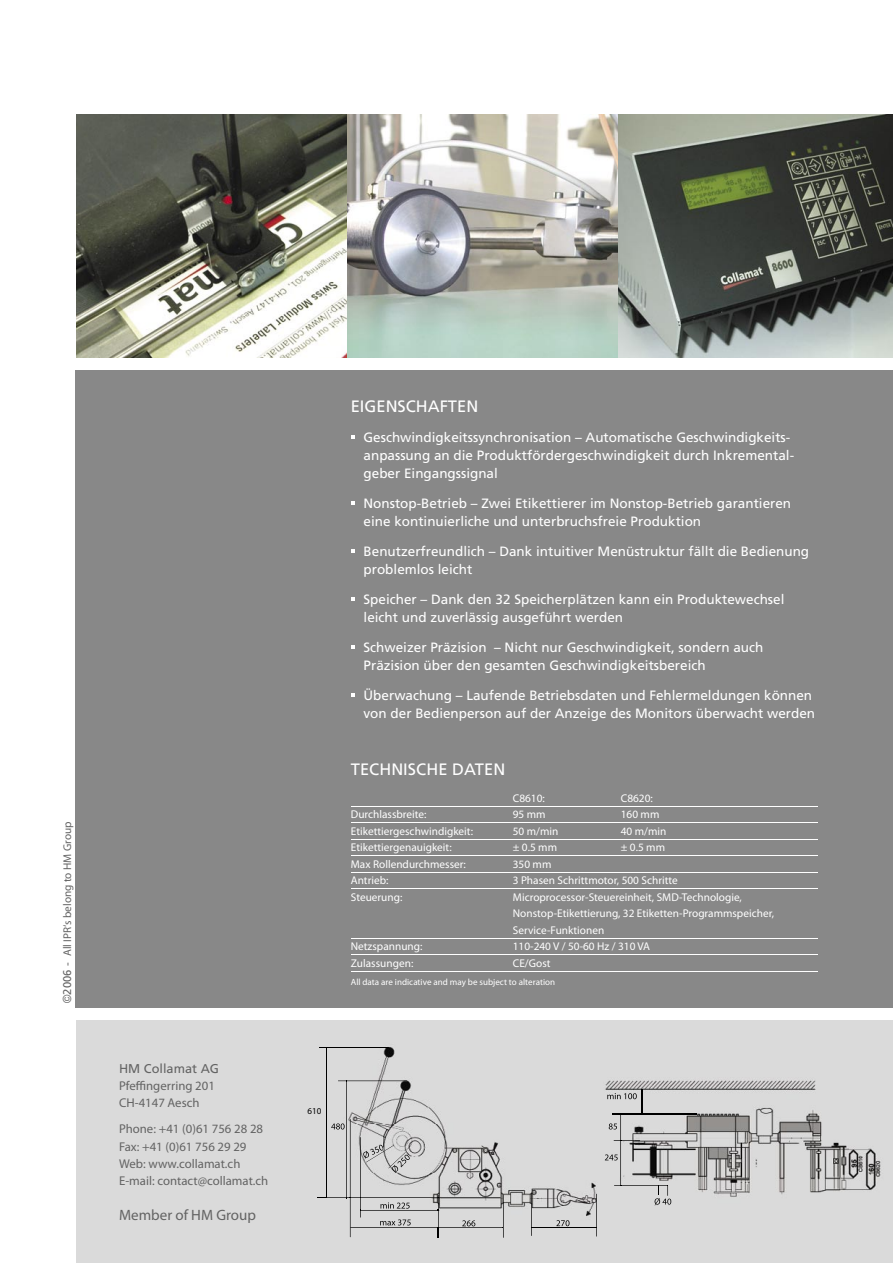
<style>
.page{position:relative;width:893px;height:1263px;background:#fff}
.page>*{position:absolute;margin:0;border:0;box-sizing:border-box;transform-origin:0 0}
.t1{font:16.5px "Frutiger";color:#fff}
.t2{font:15px "Myriad Pro";color:#636363}
.t3{font:13.5px/18px "Frutiger";color:#fff}
.t4{font:12.75px/17.2px "Myriad Pro";color:#636363}
.t5{font:12.75px "Frutiger";color:#636363}
.t6{font:11.25px/16.5px "Myriad Pro";color:#fff}
.t7{font:11.25px "Myriad Pro";color:#636363}
.t8{font:9px "Myriad Pro";color:#fff}
.t9{font:9px "Myriad Pro";color:#000}
.s1{font-family:"Arial"}
.s2{font-family:"Frutiger"}
</style>
<div class="page">
<div style="left:75px;top:370px;width:818px;height:638px;background:#888"></div>
<div style="left:77px;top:1020px;width:816px;height:243px;background:#dadada"></div>
<hr style="left:326px;top:1048px;width:1px;height:149px;background:#000">
<hr style="left:320px;top:1047px;width:69px;height:1px;background:#000">
<hr style="left:317px;top:1197px;width:184px;height:1px;background:#000">
<img style="left:334px;top:1047px;width:263px;height:191px">
<img style="left:334px;top:1047px;width:55px;height:1px">
<img style="left:338px;top:1081px;width:69px;height:1px">
<img style="left:327px;top:1197px;width:174px;height:1px">
<img style="left:346px;top:1080px;width:1px;height:117px">
<img style="left:331px;top:1123px;width:14px;height:6px">
<img style="left:350px;top:1119px;width:1px;height:118px">
<img style="left:438px;top:1195px;width:1px;height:32px">
<img style="left:503px;top:1195px;width:1px;height:42px">
<img style="left:350px;top:1227px;width:153px;height:1px">
<svg style="left:462px;top:1220px;width:13px;height:6px"></svg>
<img style="left:380px;top:1219px;width:31px;height:6px">
<img style="left:531px;top:1193px;width:1px;height:43px">
<img style="left:596px;top:1194px;width:1px;height:42px">
<img style="left:532px;top:1227px;width:64px;height:1px">
<svg style="left:556px;top:1220px;width:13px;height:6px"></svg>
<img style="left:366px;top:1145px;width:28px;height:17px">
<img style="left:388px;top:1152px;width:18px;height:16px">
<img style="left:362px;top:1144px;width:22px;height:15px">
<img style="left:391px;top:1153px;width:20px;height:20px">
<img style="left:360px;top:1137px;width:1px;height:80px">
<img style="left:361px;top:1210px;width:77px;height:1px">
<img style="left:380px;top:1202px;width:30px;height:6px">
<img style="left:604px;top:1080px;width:277px;height:123px">
<img style="left:621px;top:1115px;width:1px;height:70px">
<svg style="left:614px;top:1140px;width:26px;height:1px"></svg>
<svg style="left:605px;top:1154px;width:13px;height:6px"></svg>
<img style="left:614px;top:1185px;width:54px;height:1px">
<img style="left:612px;top:1114px;width:84px;height:1px">
<svg style="left:609px;top:1123px;width:8px;height:6px"></svg>
<svg style="left:642px;top:1090px;width:1px;height:23px"></svg>
<img style="left:607px;top:1093px;width:30px;height:6px">
<img style="left:655px;top:1198px;width:16px;height:6px">
<img style="left:77px;top:115px;width:816px;height:242px">
<svg style="left:351px;top:435px;width:3px;height:4px"></svg>
<svg style="left:351px;top:501px;width:3px;height:4px"></svg>
<svg style="left:351px;top:549px;width:3px;height:4px"></svg>
<svg style="left:351px;top:597px;width:3px;height:4px"></svg>
<svg style="left:351px;top:645px;width:3px;height:4px"></svg>
<svg style="left:351px;top:693px;width:3px;height:4px"></svg>
<hr style="left:351px;top:806px;width:466px;height:1px;background:#fff">
<hr style="left:351px;top:823px;width:466px;height:1px;background:#fff">
<hr style="left:351px;top:839px;width:466px;height:1px;background:#fff">
<hr style="left:351px;top:856px;width:466px;height:1px;background:#fff">
<hr style="left:351px;top:872px;width:466px;height:1px;background:#fff">
<hr style="left:351px;top:889px;width:466px;height:1px;background:#fff">
<hr style="left:351px;top:938px;width:466px;height:1px;background:#fff">
<hr style="left:351px;top:955px;width:466px;height:1px;background:#fff">
<hr style="left:351px;top:971px;width:466px;height:1px;background:#fff">
<p class="t7" style="left:61px;top:1003px;width:183px;rotate:-90deg"><span class="s1">©</span><span class="s2">2006 -</span> All IPR‘s belong to HM Group</p>
<p class="t5" style="left:119px;top:1061px;width:102px">HM Collamat AG</p>
<p class="t4" style="left:119px;top:1077px;width:97px">Pfeffingerring 201<br>CH-4147 Aesch</p>
<p class="t4" style="left:119px;top:1121px;width:151px">Phone: +41 (0)61 756 28 28<br>Fax: +41 (0)61 756 29 29<br>Web: www.collamat.ch<br>E-mail: contact@collamat.ch</p>
<p class="t2" style="left:119px;top:1206px;width:138px">Member of HM Group</p>
<p class="t1" style="left:351px;top:397px;width:129px">EIGENSCHAFTEN</p>
<p class="t3" style="left:364px;top:428px;width:432px">Geschwindigkeitssynchronisation – Automatische Geschwindigkeits&shy;anpassung an die Produktfördergeschwindigkeit durch Inkremental&shy;geber Eingangssignal</p>
<p class="t3" style="left:364px;top:494px;width:429px">Nonstop-Betrieb – Zwei Etikettierer im Nonstop-Betrieb garantieren eine kontinuierliche und unterbruchsfreie Produktion</p>
<p class="t3" style="left:364px;top:542px;width:447px">Benutzerfreundlich – Dank intuitiver Menüstruktur fällt die Bedienung problemlos leicht</p>
<p class="t3" style="left:364px;top:590px;width:422px">Speicher – Dank den 32 Speicherplätzen kann ein Produktewechsel leicht und zuverlässig ausgeführt werden</p>
<p class="t3" style="left:364px;top:638px;width:401px">Schweizer Präzision – Nicht nur Geschwindigkeit, sondern auch<br>Präzision über den gesamten Geschwindigkeitsbereich</p>
<p class="t3" style="left:364px;top:686px;width:453px">Überwachung – Laufende Betriebsdaten und Fehlermeldungen können von der Bedienperson auf der Anzeige des Monitors überwacht werden</p>
<p class="t1" style="left:351px;top:759px;width:156px">TECHNISCHE DATEN</p>
<p class="t6" style="left:513px;top:790px;width:34px">C8610:</p>
<p class="t6" style="left:621px;top:790px;width:34px">C8620:</p>
<p class="t6" style="left:351px;top:806px;width:77px">Durchlassbreite:</p>
<p class="t6" style="left:513px;top:806px;width:34px">95 mm</p>
<p class="t6" style="left:621px;top:806px;width:40px">160 mm</p>
<p class="t6" style="left:351px;top:823px;width:124px">Etikettiergeschwindigkeit:</p>
<p class="t6" style="left:513px;top:823px;width:47px">50 m/min</p>
<p class="t6" style="left:621px;top:823px;width:47px">40 m/min</p>
<p class="t6" style="left:351px;top:839px;width:102px">Etikettiergenauigkeit:</p>
<p class="t6" style="left:513px;top:839px;width:46px">± 0.5 mm</p>
<p class="t6" style="left:621px;top:839px;width:46px">± 0.5 mm</p>
<p class="t6" style="left:351px;top:856px;width:117px">Max Rollendurchmesser:</p>
<p class="t6" style="left:513px;top:856px;width:40px">350 mm</p>
<p class="t6" style="left:351px;top:872px;width:39px">Antrieb:</p>
<p class="t6" style="left:513px;top:872px;width:167px">3 Phasen Schrittmotor, 500 Schritte</p>
<p class="t6" style="left:351px;top:889px;width:53px">Steuerung:</p>
<p class="t6" style="left:513px;top:889px;width:263px">Microprocessor-Steuereinheit, SMD-Technologie,<br>Nonstop-Etikettierung, 32 Etiketten-Programmspeicher,<br>Service-Funktionen</p>
<p class="t6" style="left:351px;top:938px;width:73px">Netzspannung:</p>
<p class="t6" style="left:513px;top:938px;width:139px">110-240 V / 50-60 Hz / 310 VA</p>
<p class="t6" style="left:351px;top:955px;width:64px">Zulassungen:</p>
<p class="t6" style="left:513px;top:955px;width:39px">CE/Gost</p>
<p class="t8" style="left:351px;top:977px;width:206px">All data are indicative and may be subject to alteration</p>
<p class="t9" style="left:308px;top:1106px;width:15px">610</p>
</div>
